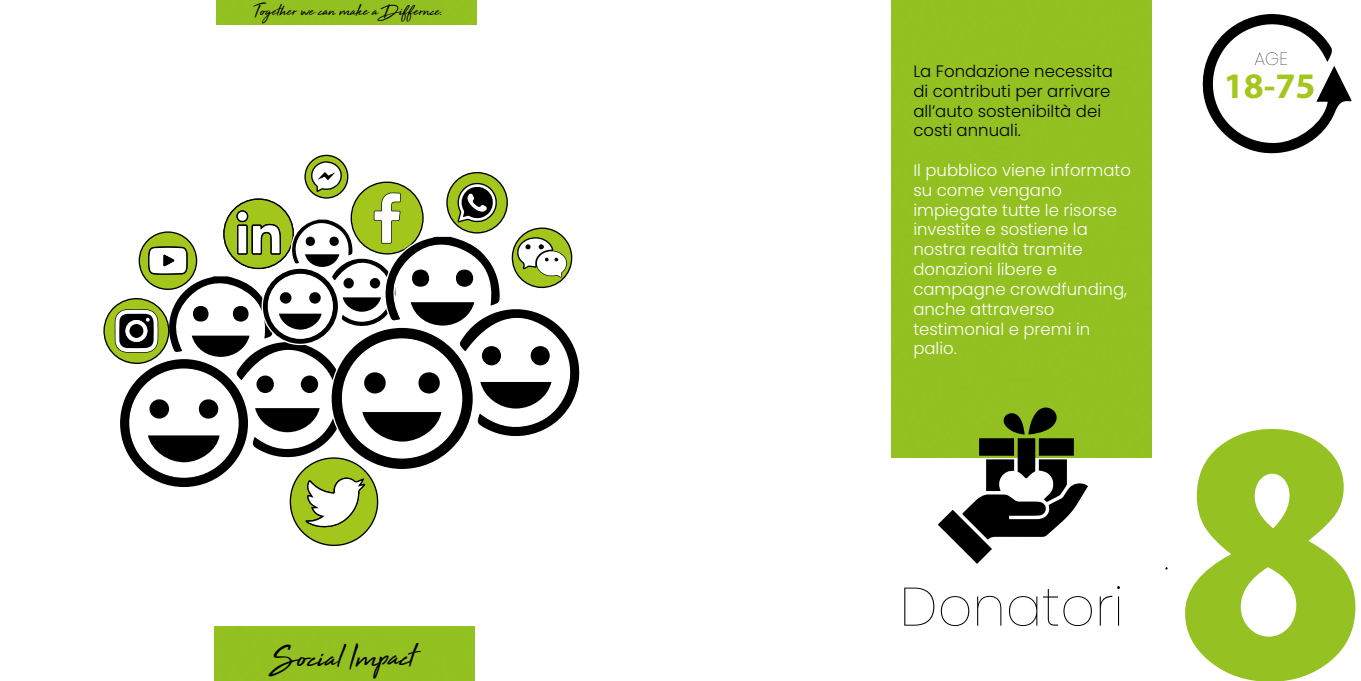
<style>
.page{position:relative;width:1361px;height:681px;background:#fff}
.page>*{position:absolute;margin:0;border:0;box-sizing:border-box;transform-origin:0 0}
.t1{font:800 condensed 375px "Abadi";color:#95c123}
.t2{font:100 54px "Poppins";color:#000}
.t3{font:36px "High Tide";color:#000}
.t4{font:700 36px "Myriad Pro";color:#a3c71c}
.t5{font:18px "High Tide";color:#000}
.t6{font:100 17.85px "Poppins";color:#000}
.t7{font:300 16.5px/19.8px "Poppins";color:#fff}
.t8{font:300 16.5px/19.8px "Poppins";color:#000}
</style>
<div class="page">
<div style="left:891px;top:0;width:260px;height:458px;background:#93c121"></div>
<svg style="left:1202px;top:14px;width:149px;height:140px"></svg>
<svg style="left:938px;top:406px;width:150px;height:157px"></svg>
<div style="left:215px;top:626px;width:259px;height:54px;background:#93c121"></div>
<svg style="left:103px;top:154px;width:477px;height:392px"></svg>
<div style="left:364px;top:372px;width:22px;height:21px;background:#000;border-radius:50%"></div>
<div style="left:418px;top:372px;width:22px;height:21px;background:#000;border-radius:50%"></div>
<div style="left:217px;top:0;width:259px;height:24px;background:#93c121"></div>
<p class="t5" style="left:253px;top:-2px;width:190px">Together we can make a Differnce.</p>
<h3 class="t3" style="left:273px;top:632px;width:143px">Social Impact</h3>
<p class="t8" style="left:913px;top:61px;width:201px">La Fondazione necessita di contributi per arrivare all’auto sostenibiltà dei costi annuali.</p>
<p class="t7" style="left:913px;top:160px;width:219px">Il pubblico viene informato su come vengano impiegate tutte le risorse investite e sostiene la nostra realtà tramite donazioni libere e campagne crowdfunding, anche attraverso testimonial e premi in palio.</p>
<h2 class="t2" style="left:899px;top:575px;width:225px">Donatori</h2>
<p class="t6" style="left:1254px;top:48px;width:35px">AGE</p>
<h3 class="t4" style="left:1223px;top:62px;width:93px">18-75</h3>
<h1 class="t1" style="left:1174px;top:335px;width:193px">8</h1>
</div>
